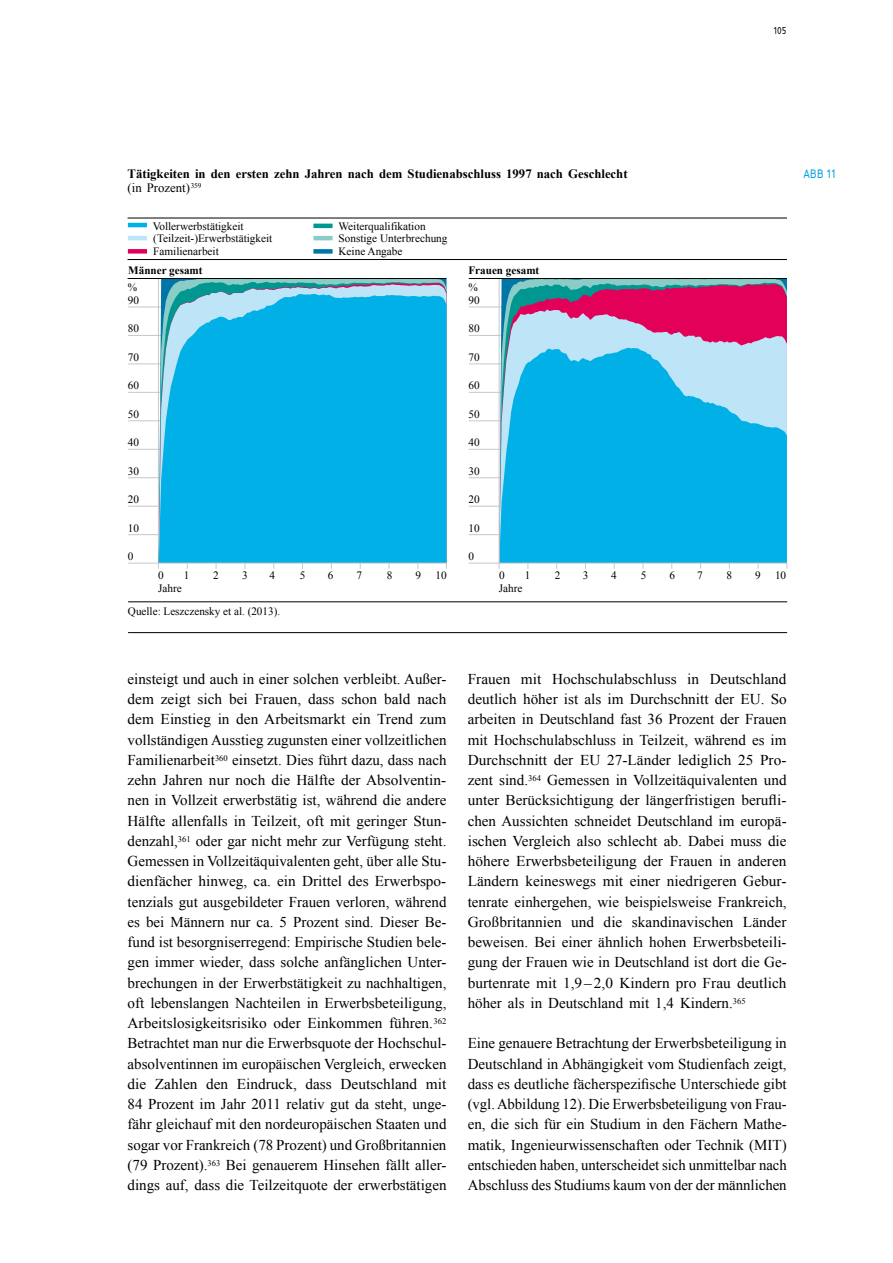
<style>
.page{position:relative;width:893px;height:1263px;background:#fff}
.page>*{position:absolute;margin:0;border:0;box-sizing:border-box;transform-origin:0 0}
.t1{font:15px/20.2px "Times New Roman";color:#000;text-align:justify}
.t2{font:700 12.75px/14.2px "Times New Roman";color:#000}
.t3{font:12.75px "Isonorm Com";color:#009ee0}
.t4{font:11.25px/12.9px "Times New Roman";color:#000}
.t5{font:700 11.25px "Times New Roman";color:#000}
.t6{font:10.5px "Isonorm Com";color:#000}
.s1{font-weight:400}
</style>
<div class="page">
<hr style="left:313px;top:224px;width:20px;height:4px;background:#009790">
<hr style="left:313px;top:236px;width:20px;height:4px;background:#8accc6">
<div style="left:313px;top:249px;width:20px;height:5px;background:#0075a7"></div>
<hr style="left:128px;top:223px;width:19px;height:4px;background:#00b0e6">
<hr style="left:128px;top:218px;width:659px;height:1px;background:#000">
<hr style="left:128px;top:236px;width:19px;height:4px;background:#bde4f7">
<div style="left:128px;top:249px;width:19px;height:5px;background:#e30059"></div>
<hr style="left:128px;top:259px;width:659px;height:1px;background:#000">
<hr style="left:128px;top:632px;width:659px;height:1px;background:#000">
<hr style="left:128px;top:534px;width:59px;height:1px;background:#c6c7c8">
<hr style="left:128px;top:449px;width:59px;height:1px;background:#c6c7c8">
<hr style="left:128px;top:477px;width:59px;height:1px;background:#c6c7c8">
<hr style="left:128px;top:421px;width:59px;height:1px;background:#c6c7c8">
<hr style="left:128px;top:392px;width:261px;height:1px;background:#c6c7c8">
<hr style="left:128px;top:364px;width:261px;height:1px;background:#c6c7c8">
<hr style="left:128px;top:335px;width:261px;height:1px;background:#c6c7c8">
<hr style="left:128px;top:307px;width:261px;height:1px;background:#c6c7c8">
<hr style="left:128px;top:506px;width:59px;height:1px;background:#c6c7c8">
<hr style="left:128px;top:601px;width:659px;height:1px;background:#000">
<hr style="left:158px;top:278px;width:1px;height:291px;background:#c6c7c8">
<hr style="left:418px;top:413px;width:1px;height:156px;background:#c6c7c8">
<hr style="left:389px;top:413px;width:1px;height:156px;background:#c6c7c8">
<hr style="left:360px;top:413px;width:1px;height:156px;background:#c6c7c8">
<hr style="left:331px;top:413px;width:1px;height:156px;background:#c6c7c8">
<hr style="left:302px;top:413px;width:1px;height:156px;background:#c6c7c8">
<hr style="left:273px;top:413px;width:1px;height:156px;background:#c6c7c8">
<hr style="left:245px;top:413px;width:1px;height:156px;background:#c6c7c8">
<hr style="left:216px;top:413px;width:1px;height:156px;background:#c6c7c8">
<hr style="left:187px;top:413px;width:1px;height:156px;background:#c6c7c8">
<hr style="left:469px;top:534px;width:59px;height:1px;background:#c6c7c8">
<hr style="left:469px;top:449px;width:59px;height:1px;background:#c6c7c8">
<hr style="left:469px;top:477px;width:59px;height:1px;background:#c6c7c8">
<hr style="left:469px;top:421px;width:59px;height:1px;background:#c6c7c8">
<hr style="left:469px;top:392px;width:59px;height:1px;background:#c6c7c8">
<hr style="left:469px;top:364px;width:59px;height:1px;background:#c6c7c8">
<hr style="left:469px;top:335px;width:59px;height:1px;background:#c6c7c8">
<hr style="left:469px;top:307px;width:59px;height:1px;background:#c6c7c8">
<hr style="left:469px;top:506px;width:59px;height:1px;background:#c6c7c8">
<svg style="left:161px;top:284px;width:285px;height:10px;background:#79b4c3"></svg>
<svg style="left:159px;top:294px;width:287px;height:269px;background:#0bb2e5"></svg>
<svg style="left:500px;top:284px;width:287px;height:25px;background:#a33670"></svg>
<svg style="left:501px;top:309px;width:286px;height:39px;background:#c87aac"></svg>
<svg style="left:500px;top:348px;width:287px;height:215px;background:#1fb8e8"></svg>
<hr style="left:128px;top:563px;width:318px;height:1px;background:#c6c7c8">
<hr style="left:468px;top:563px;width:319px;height:1px;background:#c6c7c8">
<hr style="left:499px;top:278px;width:1px;height:291px;background:#c6c7c8">
<hr style="left:128px;top:278px;width:318px;height:1px;background:#000">
<hr style="left:469px;top:278px;width:318px;height:1px;background:#000">
<p class="t6" style="left:773px;top:25px;width:15px">105</p>
<p class="t2" style="left:128px;top:166px;width:502px">Tätigkeiten in den ersten zehn Jahren nach dem Studienabschluss 1997 nach Geschlecht <span class="s1">(in Prozent)</span><sup>359</sup></p>
<p class="t3" style="left:803px;top:166px;width:35px">ABB 11</p>
<p class="t4" style="left:153px;top:219px;width:121px">Vollerwerbstätigkeit (Teilzeit-)Erwerbstätigkeit<br>Familienarbeit</p>
<p class="t4" style="left:338px;top:220px;width:111px;line-height:12.1px">Weiterqualifikation<br>Sonstige Unterbrechung</p>
<p class="t4" style="left:338px;top:245px;width:66px">Keine Angabe</p>
<p class="t5" style="left:128px;top:262px;width:76px">Männer gesamt</p>
<p class="t5" style="left:468px;top:262px;width:72px">Frauen gesamt</p>
<p class="t4" style="left:128px;top:281px;width:11px">%</p>
<p class="t4" style="left:468px;top:281px;width:11px">%</p>
<p class="t4" style="left:128px;top:294px;width:13px">90</p>
<p class="t4" style="left:128px;top:322px;width:13px">80</p>
<p class="t4" style="left:468px;top:294px;width:13px">90</p>
<p class="t4" style="left:468px;top:322px;width:13px">80</p>
<p class="t4" style="left:128px;top:350px;width:13px">70</p>
<p class="t4" style="left:468px;top:350px;width:13px">70</p>
<p class="t4" style="left:128px;top:379px;width:13px">60</p>
<p class="t4" style="left:468px;top:379px;width:13px">60</p>
<p class="t4" style="left:128px;top:408px;width:13px">50</p>
<p class="t4" style="left:468px;top:408px;width:13px">50</p>
<p class="t4" style="left:128px;top:436px;width:13px">40</p>
<p class="t4" style="left:468px;top:436px;width:13px">40</p>
<p class="t4" style="left:128px;top:464px;width:13px">30</p>
<p class="t4" style="left:468px;top:464px;width:13px">30</p>
<p class="t4" style="left:128px;top:493px;width:13px">20</p>
<p class="t4" style="left:468px;top:493px;width:13px">20</p>
<p class="t4" style="left:128px;top:521px;width:13px">10</p>
<p class="t4" style="left:128px;top:549px;width:7px">0</p>
<p class="t4" style="left:468px;top:521px;width:13px">10</p>
<p class="t4" style="left:468px;top:549px;width:7px">0</p>
<p class="t4" style="left:158px;top:569px;width:7px">0</p>
<p class="t4" style="left:184px;top:569px;width:7px">1</p>
<p class="t4" style="left:213px;top:569px;width:7px">2</p>
<p class="t4" style="left:242px;top:569px;width:7px">3</p>
<p class="t4" style="left:270px;top:569px;width:7px">4</p>
<p class="t4" style="left:300px;top:569px;width:7px">5</p>
<p class="t4" style="left:328px;top:569px;width:7px">6</p>
<p class="t4" style="left:357px;top:569px;width:7px">7</p>
<p class="t4" style="left:387px;top:569px;width:7px">8</p>
<p class="t4" style="left:415px;top:569px;width:7px">9</p>
<p class="t4" style="left:435px;top:569px;width:13px">10</p>
<p class="t4" style="left:499px;top:569px;width:7px">0</p>
<p class="t4" style="left:525px;top:569px;width:7px">1</p>
<p class="t4" style="left:555px;top:569px;width:7px">2</p>
<p class="t4" style="left:583px;top:569px;width:7px">3</p>
<p class="t4" style="left:611px;top:569px;width:7px">4</p>
<p class="t4" style="left:641px;top:569px;width:7px">5</p>
<p class="t4" style="left:669px;top:569px;width:7px">6</p>
<p class="t4" style="left:697px;top:569px;width:7px">7</p>
<p class="t4" style="left:726px;top:569px;width:7px">8</p>
<p class="t4" style="left:755px;top:569px;width:7px">9</p>
<p class="t4" style="left:775px;top:569px;width:13px">10</p>
<p class="t4" style="left:158px;top:581px;width:25px">Jahre</p>
<p class="t4" style="left:499px;top:581px;width:25px">Jahre</p>
<p class="t4" style="left:128px;top:604px;width:154px">Quelle: Leszczensky et al. (2013).</p>
<p class="t1" style="left:128px;top:668px;width:320px">einsteigt und auch in einer solchen verbleibt. Außer&shy;dem zeigt sich bei Frauen, dass schon bald nach dem Einstieg in den Arbeitsmarkt ein Trend zum vollständigen Ausstieg zugunsten einer vollzeitlichen Familienarbeit<sup>360</sup> einsetzt. Dies führt dazu, dass nach zehn Jahren nur noch die Hälfte der Absolventin&shy;nen in Vollzeit erwerbstätig ist, während die andere Hälfte allenfalls in Teilzeit, oft mit geringer Stun&shy;denzahl,<sup>361</sup> oder gar nicht mehr zur Verfügung steht.<br>Gemessen in Vollzeitäquivalenten geht, über alle Stu&shy;dienfächer hinweg, ca. ein Drittel des Erwerbspo&shy;tenzials gut ausgebildeter Frauen verloren, während es bei Männern nur ca. 5 Prozent sind. Dieser Be&shy;fund ist besorgniserregend: Empirische Studien bele&shy;gen immer wieder, dass solche anfänglichen Unter&shy;brechungen in der Erwerbstätigkeit zu nachhaltigen, oft lebenslangen Nachteilen in Erwerbsbeteiligung, Arbeitslosigkeitsrisiko oder Einkommen führen.<sup>362<br></sup>Betrachtet man nur die Erwerbsquote der Hochschul&shy;absolventinnen im europäischen Vergleich, erwecken die Zahlen den Eindruck, dass Deutschland mit 84 Prozent im Jahr 2011 relativ gut da steht, unge&shy;fähr gleichauf mit den nordeuropäischen Staaten und sogar vor Frankreich (78 Prozent) und Großbritannien (79 Prozent).<sup>363</sup> Bei genauerem Hinsehen fällt aller&shy;dings auf, dass die Teilzeitquote der erwerbstätigen</p>
<p class="t1" style="left:468px;top:668px;width:320px">Frauen mit Hochschulabschluss in Deutschland deutlich höher ist als im Durchschnitt der EU. So arbeiten in Deutschland fast 36 Prozent der Frauen mit Hochschulabschluss in Teilzeit, während es im Durchschnitt der EU 27-Länder lediglich 25 Pro&shy;zent sind.<sup>364</sup> Gemessen in Vollzeitäquivalenten und unter Berücksichtigung der längerfristigen berufli&shy;chen Aussichten schneidet Deutschland im europä&shy;ischen Vergleich also schlecht ab. Dabei muss die höhere Erwerbsbeteiligung der Frauen in anderen Ländern keineswegs mit einer niedrigeren Gebur&shy;tenrate einhergehen, wie beispielsweise Frankreich, Großbritannien und die skandinavischen Länder beweisen. Bei einer ähnlich hohen Erwerbsbeteili&shy;gung der Frauen wie in Deutschland ist dort die Ge&shy;burtenrate mit 1,9 – 2,0 Kindern pro Frau deutlich höher als in Deutschland mit 1,4 Kindern.<sup>365</sup></p>
<p class="t1" style="left:468px;top:1033px;width:320px">Eine genauere Betrachtung der Erwerbsbeteiligung in Deutschland in Abhängigkeit vom Studienfach zeigt, dass es deutliche fächerspezifische Unterschiede gibt (vgl. Abbildung 12). Die Erwerbsbeteiligung von Frau&shy;en, die sich für ein Studium in den Fächern Mathe&shy;matik, Ingenieurwissenschaften oder Technik (MIT) entschieden haben, unterscheidet sich unmittelbar nach Abschluss des Studiums kaum von der der männlichen</p>
</div>
